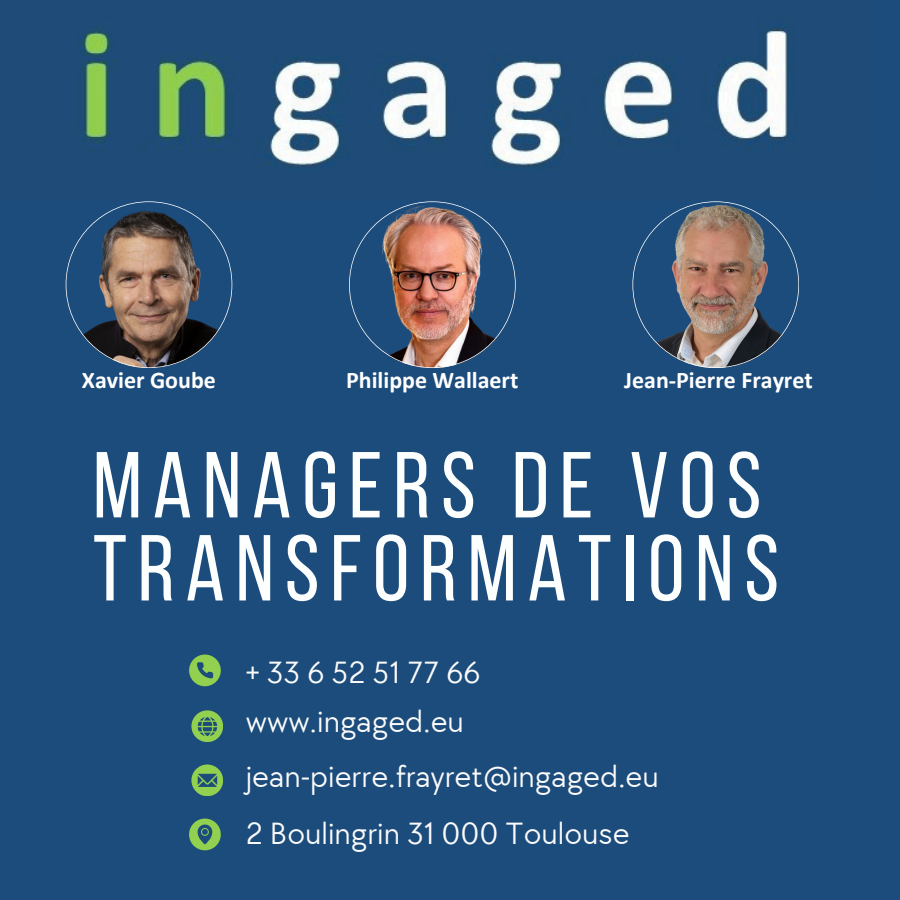
<style>
.page{position:relative;width:900px;height:900px;background:#1c4c7b}
.page>*{position:absolute;margin:0;border:0;box-sizing:border-box;transform-origin:0 0}
.t1{font:93.4px/83px "Bebas Neue";letter-spacing:.115em;color:#fdffff}
.t2{font:31.8px "TT Chocolates";color:#fbfbfb}
.t3{font:31.8px "TT Chocolates";letter-spacing:.11em;color:#fbfbfb}
.t4{font:700 24px "Calibri";color:#fff}
</style>
<div class="page">
<svg style="left:66px;top:201px;width:166px;height:167px"></svg>
<img style="left:349px;top:201px;width:167px;height:167px">
<img style="left:632px;top:201px;width:167px;height:167px">
<img style="left:78px;top:26px;width:711px;height:143px">
<svg style="left:189px;top:655px;width:32px;height:31px"></svg>
<svg style="left:191px;top:764px;width:32px;height:32px"></svg>
<svg style="left:189px;top:819px;width:32px;height:31px"></svg>
<svg style="left:191px;top:710px;width:32px;height:32px"></svg>
<p class="t4" style="left:82px;top:370px;width:136px">Xavier Goube</p>
<p class="t4" style="left:346px;top:370px;width:174px">Philippe Wallaert</p>
<p class="t4" style="left:624px;top:370px;width:190px">Jean-Pierre Frayret</p>
<p class="t1" style="left:93px;top:453px;width:688px">MANAGERS DE VOS<br>TRANSFORMATIONS</p>
<h1 class="t3" style="left:246px;top:655px;width:236px">+33652517766</h1>
<p class="t2" style="left:246px;top:704px;width:220px">www.ingaged.eu</p>
<h2 class="t2" style="left:246px;top:758px;width:415px">jean-pierre.frayret@ingaged.eu</h2>
<h2 class="t2" style="left:246px;top:815px;width:385px">2 Boulingrin 31 000 Toulouse</h2>
</div>
